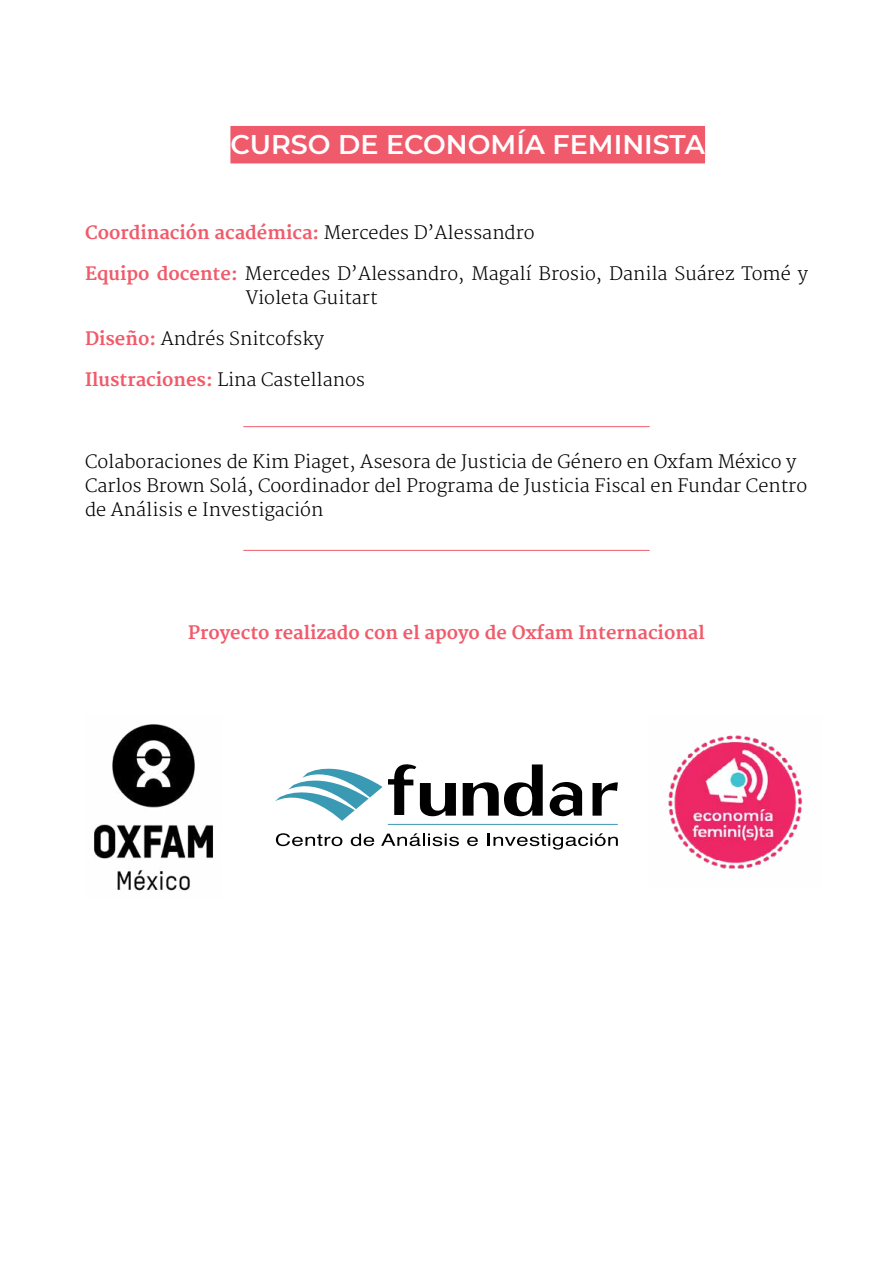
<style>
.page{position:relative;width:893px;height:1263px;background:#fff}
.page>*{position:absolute;margin:0;border:0;box-sizing:border-box;transform-origin:0 0}
.t1{font:600 27px "Montserrat";color:#fff}
.t2{font:300 18px/24px "Merriweather";color:#000}
.t3{font:700 18px "Merriweather";color:#f05b6b}
.s1{font-weight:300;color:#000}
.s2{font-weight:700;color:#f05b6b}
</style>
<div class="page">
<div style="left:230px;top:126px;width:475px;height:37px;background:#f05b6b"></div>
<hr style="left:243px;top:426px;width:407px;height:1px;background:#f05b6b">
<hr style="left:243px;top:550px;width:407px;height:1px;background:#f05b6b">
<hr style="left:388px;top:824px;width:230px;height:1px;background:#3a99b3">
<svg style="left:276px;top:833px;width:66px;height:13px"></svg>
<svg style="left:351px;top:833px;width:23px;height:13px"></svg>
<svg style="left:381px;top:833px;width:78px;height:13px"></svg>
<svg style="left:467px;top:837px;width:11px;height:9px"></svg>
<svg style="left:488px;top:833px;width:130px;height:17px"></svg>
<svg style="left:592px;top:782px;width:26px;height:34px"></svg>
<svg style="left:463px;top:764px;width:119px;height:53px"></svg>
<svg style="left:275px;top:764px;width:181px;height:57px"></svg>
<img style="left:94px;top:724px;width:120px;height:167px">
<img style="left:668px;top:735px;width:135px;height:134px">
<h1 class="t1" style="left:230px;top:125px;width:476px">CURSO DE ECONOMÍA FEMINISTA</h1>
<p class="t3" style="left:85px;top:222px;width:451px">Coordinación académica: <span class="s1">Mercedes D’Alessandro</span></p>
<p class="t2" style="left:246px;top:262px;width:564px;text-indent:-161px"><span class="s2">Equipo docente:</span> Mercedes D’Alessandro, Magalí Brosio, Danila Suárez Tomé y<br>Violeta Guitart</p>
<p class="t2" style="left:85px;top:327px;width:240px"><span class="s2">Diseño:</span> Andrés Snitcofsky</p>
<p class="t2" style="left:85px;top:368px;width:282px"><span class="s2">Ilustraciones:</span> Lina Castellanos</p>
<p class="t2" style="left:85px;top:450px;width:724px">Colaboraciones de Kim Piaget, Asesora de Justicia de Género en Oxfam México y<br>Carlos Brown Solá, Coordinador del Programa de Justicia Fiscal en Fundar Centro de Análisis e Investigación</p>
<p class="t3" style="left:188px;top:622px;width:518px">Proyecto realizado con el apoyo de Oxfam Internacional</p>
</div>
